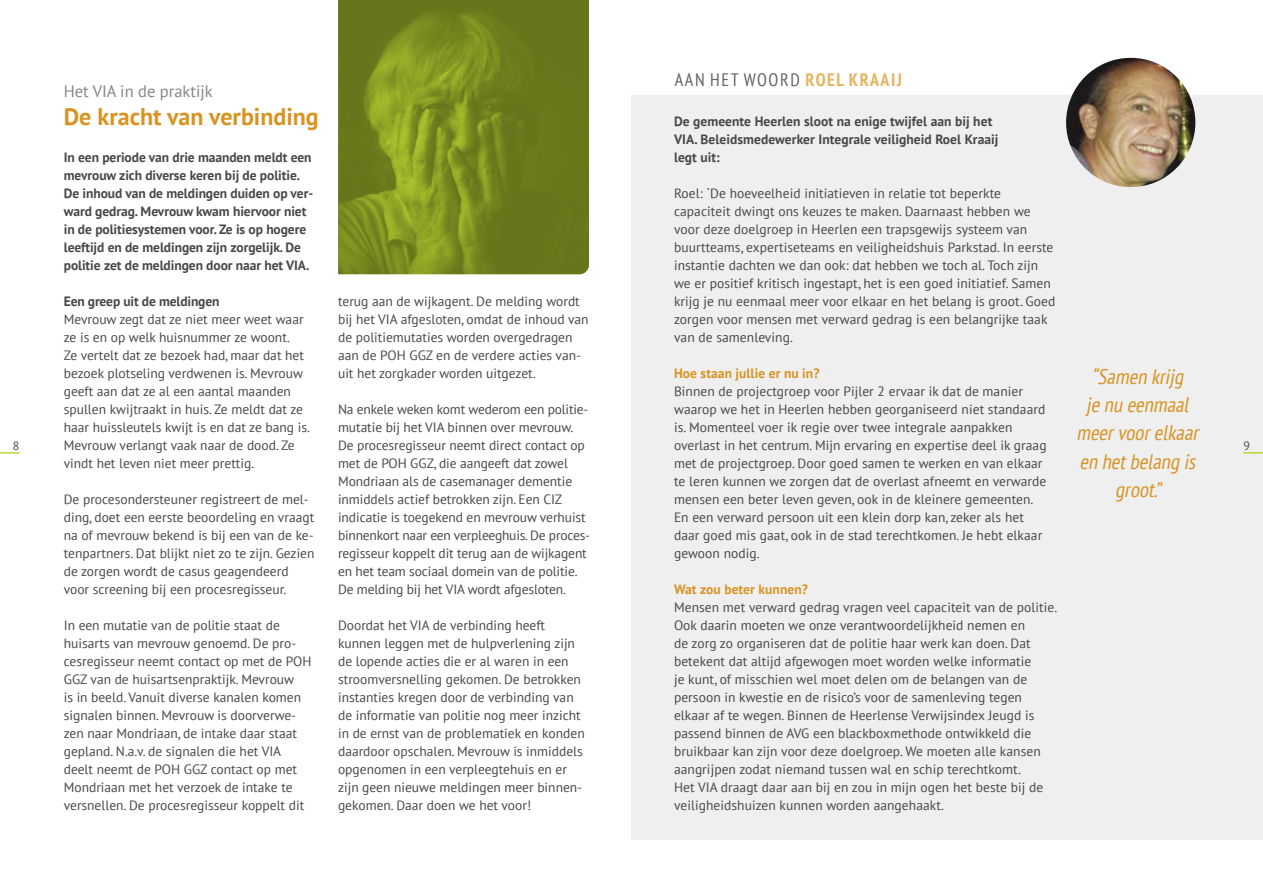
<style>
.page{position:relative;width:1263px;height:893px;background:#fff}
.page>*{position:absolute;margin:0;border:0;box-sizing:border-box;transform-origin:0 0}
.t1{font:700 24px "PT Sans";color:#d89423}
.t2{font:italic condensed 21px/28.2px "PT Sans";color:#d89423;text-align:center}
.t3{font:condensed 18px "PT Sans";letter-spacing:.09em;color:#636363}
.t4{font:16.5px "PT Sans";color:#858585}
.t5{font:13.5px/18px "PT Sans";color:#484848}
.t6{font:700 13.5px/18px "PT Sans";letter-spacing:-.005em;color:#484848}
.t7{font:700 13.5px "PT Sans";letter-spacing:.005em;color:#d89423}
.t8{font:12px "PT Sans";color:#484848}
.s1{font-weight:700;color:#e4b461}
</style>
<div class="page">
<div style="left:631px;top:96px;width:632px;height:744px;background:#efefef"></div>
<hr style="left:0;top:452px;width:20px;height:2px;background:#bdd732">
<img style="left:1066px;top:58px;width:129px;height:129px;border-radius:65px">
<hr style="left:1243px;top:452px;width:20px;height:2px;background:#bdd732">
<img style="left:338px;top:0;width:251px;height:274px">
<p class="t8" style="left:13px;top:438px;width:8px">8</p>
<p class="t4" style="left:64px;top:81px;width:150px">Het VIA in de praktijk</p>
<p class="t1" style="left:64px;top:100px;width:256px">De kracht van verbinding</p>
<p class="t6" style="left:64px;top:148px;width:251px">In een periode van drie maanden meldt een mevrouw zich diverse keren bij de politie.<br>De inhoud van de meldingen duiden op ver&shy;ward gedrag. Mevrouw kwam hiervoor niet in de politiesystemen voor. Ze is op hogere leeftijd en de meldingen zijn zorgelijk. De politie zet de meldingen door naar het VIA.</p>
<p class="t6" style="left:64px;top:292px;width:157px">Een greep uit de meldingen</p>
<p class="t5" style="left:64px;top:310px;width:248px">Mevrouw zegt dat ze niet meer weet waar ze is en op welk huisnummer ze woont.<br>Ze vertelt dat ze bezoek had, maar dat het bezoek plotseling verdwenen is. Mevrouw geeft aan dat ze al een aantal maanden spullen kwijtraakt in huis. Ze meldt dat ze haar huissleutels kwijt is en dat ze bang is.<br>Mevrouw verlangt vaak naar de dood. Ze vindt het leven niet meer prettig.</p>
<p class="t5" style="left:64px;top:490px;width:252px">De procesondersteuner registreert de mel&shy;ding, doet een eerste beoordeling en vraagt na of mevrouw bekend is bij een van de ke&shy;tenpartners. Dat blijkt niet zo te zijn. Gezien de zorgen wordt de casus geagendeerd voor screening bij een procesregisseur.</p>
<p class="t5" style="left:64px;top:616px;width:249px">In een mutatie van de politie staat de huisarts van mevrouw genoemd. De pro&shy;cesregisseur neemt contact op met de POH GGZ van de huisartsenpraktijk. Mevrouw<br>is in beeld. Vanuit diverse kanalen komen signalen binnen. Mevrouw is doorverwe&shy;zen naar Mondriaan, de intake daar staat gepland. N.a.v. de signalen die het VIA deelt neemt de POH GGZ contact op met Mondriaan met het verzoek de intake te versnellen. De procesregisseur koppelt dit</p>
<p class="t5" style="left:338px;top:292px;width:252px">terug aan de wijkagent. De melding wordt bij het VIA afgesloten, omdat de inhoud van de politiemutaties worden overgedragen aan de POH GGZ en de verdere acties van&shy;uit het zorgkader worden uitgezet.</p>
<p class="t5" style="left:338px;top:400px;width:252px">Na enkele weken komt wederom een politie&shy;mutatie bij het VIA binnen over mevrouw.</p>
<p class="t5" style="left:338px;top:436px;width:253px">De procesregisseur neemt direct contact op met de POH GGZ, die aangeeft dat zowel Mondriaan als de casemanager dementie inmiddels actief betrokken zijn. Een CIZ indicatie is toegekend en mevrouw verhuist binnenkort naar een verpleeghuis. De proces-</p>
<p class="t5" style="left:338px;top:544px;width:250px">regisseur koppelt dit terug aan de wijkagent en het team sociaal domein van de politie.<br>De melding bij het VIA wordt afgesloten.</p>
<p class="t5" style="left:338px;top:616px;width:248px">Doordat het VIA de verbinding heeft kunnen leggen met de hulpverlening zijn de lopende acties die er al waren in een stroomversnelling gekomen. De betrokken instanties kregen door de verbinding van de informatie van politie nog meer inzicht in de ernst van de problematiek en konden daardoor opschalen. Mevrouw is inmiddels opgenomen in een verpleegtehuis en er zijn geen nieuwe meldingen meer binnen&shy;gekomen. Daar doen we het voor!</p>
<p class="t3" style="left:675px;top:68px;width:229px">AAN HET WOORD <span class="s1">ROEL KRAAIJ</span></p>
<p class="t6" style="left:674px;top:112px;width:326px">De gemeente Heerlen sloot na enige twijfel aan bij het<br>VIA. Beleidsmedewerker Integrale veiligheid Roel Kraaij legt uit:</p>
<p class="t5" style="left:674px;top:184px;width:383px">Roel: `De hoeveelheid initiatieven in relatie tot beperkte capaciteit dwingt ons keuzes te maken. Daarnaast hebben we voor deze doelgroep in Heerlen een trapsgewijs systeem van buurtteams, expertiseteams en veiligheidshuis Parkstad. In eerste instantie dachten we dan ook: dat hebben we toch al. Toch zijn we er positief kritisch ingestapt, het is een goed initiatief. Samen krijg je nu eenmaal meer voor elkaar en het belang is groot. Goed zorgen voor mensen met verward gedrag is een belangrijke taak van de samenleving.</p>
<p class="t7" style="left:674px;top:364px;width:147px">Hoe staan jullie er nu in?</p>
<p class="t5" style="left:674px;top:382px;width:374px">Binnen de projectgroep voor Pijler 2 ervaar ik dat de manier waarop we het in Heerlen hebben georganiseerd niet standaard is. Momenteel voer ik regie over twee integrale aanpakken overlast in het centrum. Mijn ervaring en expertise deel ik graag met de projectgroep. Door goed samen te werken en van elkaar te leren kunnen we zorgen dat de overlast afneemt en verwarde mensen een beter leven geven, ook in de kleinere gemeenten.<br>En een verward persoon uit een klein dorp kan, zeker als het daar goed mis gaat, ook in de stad terechtkomen. Je hebt elkaar gewoon nodig.</p>
<p class="t7" style="left:674px;top:580px;width:135px">Wat zou beter kunnen?</p>
<p class="t5" style="left:674px;top:598px;width:385px">Mensen met verward gedrag vragen veel capaciteit van de politie.<br>Ook daarin moeten we onze verantwoordelijkheid nemen en<br>de zorg zo organiseren dat de politie haar werk kan doen. Dat betekent dat altijd afgewogen moet worden welke informatie<br>je kunt, of misschien wel moet delen om de belangen van de persoon in kwestie en de risico’s voor de samenleving tegen elkaar af te wegen. Binnen de Heerlense Verwijsindex Jeugd is passend binnen de AVG een blackboxmethode ontwikkeld die bruikbaar kan zijn voor deze doelgroep. We moeten alle kansen aangrijpen zodat niemand tussen wal en schip terechtkomt.<br>Het VIA draagt daar aan bij en zou in mijn ogen het beste bij de veiligheidshuizen kunnen worden aangehaakt.</p>
<p class="t2" style="left:1076px;top:362px;width:128px">“Samen krijg<br>je nu eenmaal meervoorelkaar en hetbelang is groot.”</p>
<p class="t8" style="left:1243px;top:438px;width:8px">9</p>
</div>
